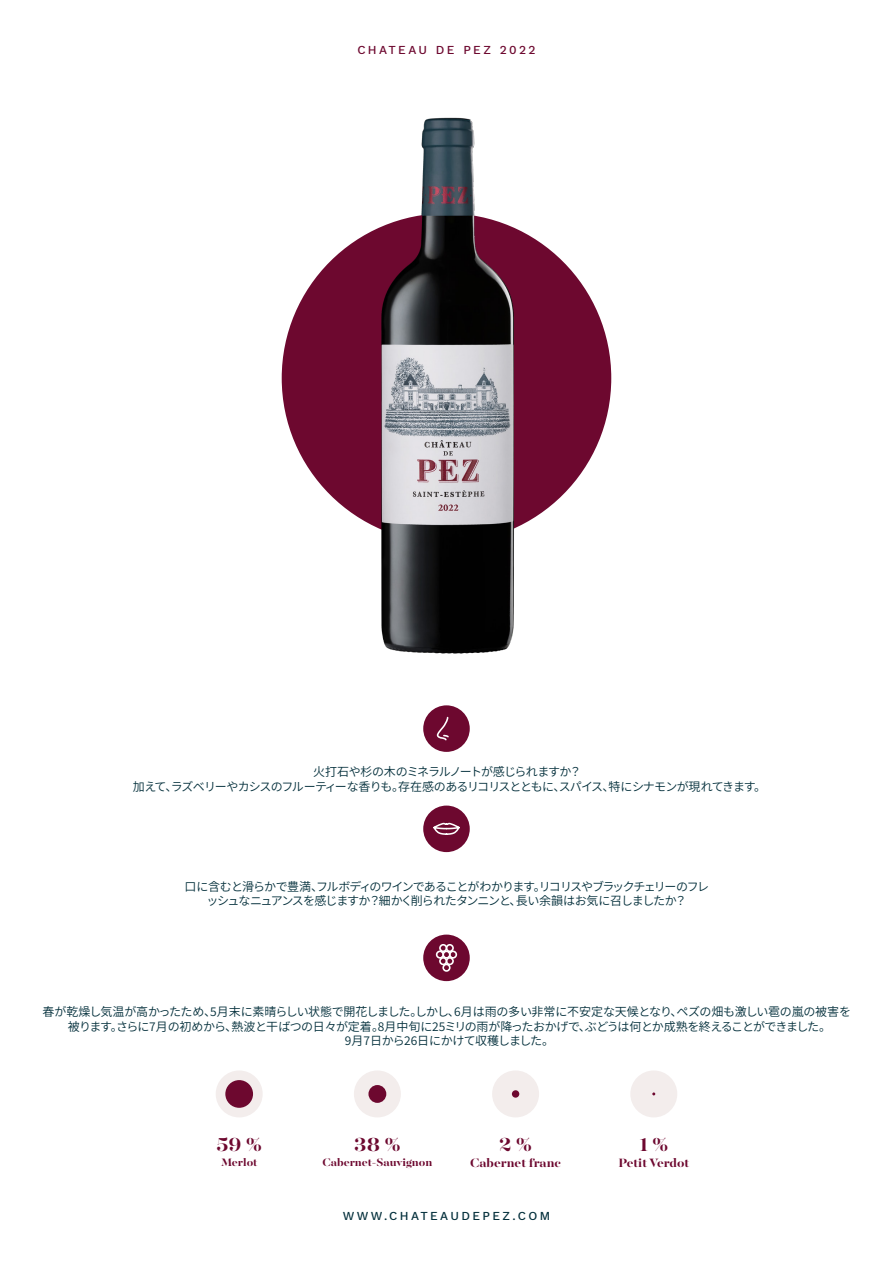
<style>
.page{position:relative;width:893px;height:1263px;background:#fff}
.page>*{position:absolute;margin:0;border:0;box-sizing:border-box;transform-origin:0 0}
.t1{font:700 21px "Majesti Banner";color:#6d082f}
.t2{font:700 13.5px "Majesti Banner";color:#6d082f}
.t3{font:12px/14.4px "Source Han Sans JP";letter-spacing:-.025em;color:#032f3b;text-align:center}
.t4{font:12px/14.4px "Source Han Sans JP";letter-spacing:-.085em;color:#032f3b;text-align:center}
.t5{font:12px "Source Han Sans JP";letter-spacing:-.06em;color:#032f3b}
.t6{font:700 12px "Majesti Banner";color:#6d082f}
.t7{font:500 12px "Work Sans";letter-spacing:.2em;color:#032f3b}
.t8{font:12px "Source Han Sans JP";letter-spacing:-.03em;color:#032f3b}
.t9{font:500 12px "Work Sans";letter-spacing:.2em;color:#6d082f}
</style>
<div class="page">
<div style="left:282px;top:213px;width:329px;height:330px;background:#6d082f;border-radius:50%"></div>
<img style="left:319px;top:117px;width:255px;height:635px">
<div style="left:423px;top:705px;width:47px;height:47px;background:#6d082f;border-radius:50%"></div>
<svg style="left:436px;top:716px;width:13px;height:25px"></svg>
<div style="left:423px;top:934px;width:47px;height:47px;background:#6d082f;border-radius:50%"></div>
<svg style="left:436px;top:944px;width:21px;height:28px"></svg>
<div style="left:423px;top:805px;width:47px;height:47px;background:#6d082f;border-radius:50%"></div>
<svg style="left:433px;top:822px;width:27px;height:13px"></svg>
<div style="left:216px;top:1070px;width:47px;height:47px;background:#f3edec;border-radius:50%"></div>
<div style="left:354px;top:1070px;width:47px;height:47px;background:#f3edec;border-radius:50%"></div>
<div style="left:492px;top:1070px;width:47px;height:47px;background:#f3edec;border-radius:50%"></div>
<div style="left:630px;top:1070px;width:47px;height:47px;background:#f3edec;border-radius:50%"></div>
<div style="left:225px;top:1080px;width:28px;height:28px;background:#6d082f;border-radius:50%"></div>
<div style="left:368px;top:1085px;width:18px;height:18px;background:#6d082f;border-radius:50%"></div>
<div style="left:512px;top:1090px;width:7px;height:8px;background:#6d082f;border-radius:50%"></div>
<p class="t9" style="left:357px;top:43px;width:180px">CHATEAU DE PEZ 2022</p>
<p class="t5" style="left:313px;top:765px;width:270px">火打石や杉の木のミネラルノートが感じられますか？</p>
<p class="t5" style="left:133px;top:779px;width:635px">加えて、ラズベリーやカシスのフルーティーな香りも。存在感のあるリコリスとともに、スパイス、特にシナモンが現れてきます。</p>
<p class="t4" style="left:185px;top:879px;width:526px">口に含むと滑らかで豊満、フルボディのワインであることがわかります。リコリスやブラックチェリーのフレッシュなニュアンスを感じますか？細かく削られたタンニンと、長い余韻はお気に召しましたか？</p>
<p class="t3" style="left:43px;top:1005px;width:810px">春が乾燥し気温が高かったため、5月末に素晴らしい状態で開花しました。しかし、6月は雨の多い非常に不安定な天候となり、ペズの畑も激しい雹の嵐の被害を被ります。さらに7月の初めから、熱波と干ばつの日々が定着。8月中旬に25ミリの雨が降ったおかげで、ぶどうは何とか成熟を終えることができました。</p>
<p class="t8" style="left:345px;top:1034px;width:211px">9月7日から26日にかけて収穫しました。</p>
<p class="t1" style="left:216px;top:1131px;width:47px">59 %</p>
<p class="t6" style="left:221px;top:1154px;width:38px">Merlot</p>
<p class="t1" style="left:354px;top:1131px;width:48px">38 %</p>
<p class="t6" style="left:322px;top:1154px;width:111px">Cabernet-Sauvignon</p>
<p class="t1" style="left:499px;top:1131px;width:34px">2 %</p>
<p class="t2" style="left:470px;top:1154px;width:92px">Cabernet franc</p>
<p class="t7" style="left:343px;top:1209px;width:209px">WWW.CHATEAUDEPEZ.COM</p>
<p class="t1" style="left:639px;top:1131px;width:30px">1 %</p>
<p class="t2" style="left:618px;top:1154px;width:72px">Petit Verdot</p>
</div>
